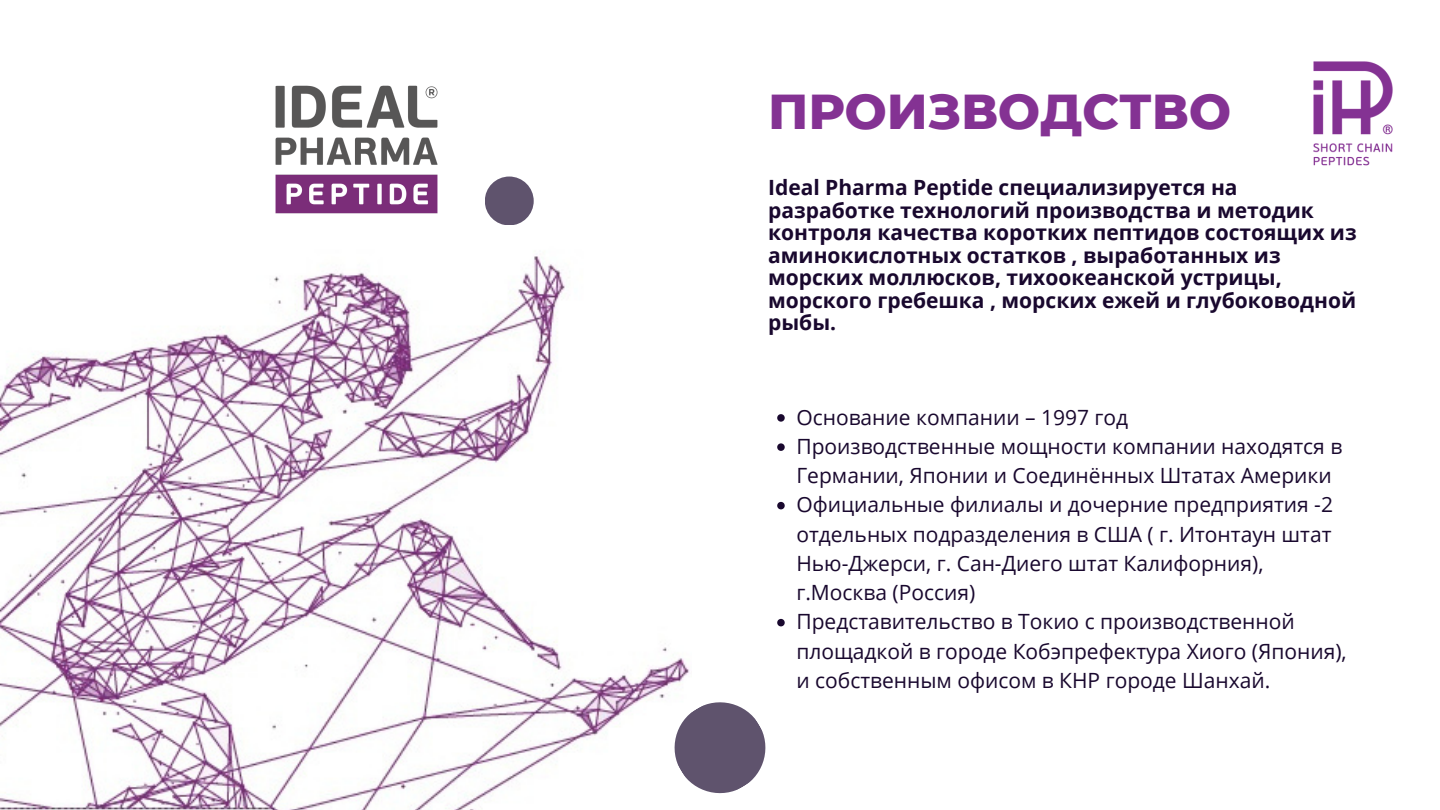
<style>
.page{position:relative;width:1440px;height:810px;background:#fff}
.page>*{position:absolute;margin:0;border:0;box-sizing:border-box;transform-origin:0 0}
.t1{font:800 50px "Montserrat";color:#843293}
.t2{font:21px/29.2px "Open Sans";color:#19082e}
.t3{font:700 21px/22.5px "Open Sans";color:#19082e}
</style>
<div class="page">
<img style="left:0;top:206px;width:690px;height:604px">
<div style="left:485px;top:177px;width:49px;height:48px;background:#5f536d;border-radius:50%"></div>
<svg style="left:668px;top:696px;width:98px;height:104px"></svg>
<img style="left:1313px;top:61px;width:80px;height:105px">
<img style="left:228px;top:85px;width:257px;height:193px">
<svg style="left:777px;top:414px;width:8px;height:8px"></svg>
<svg style="left:777px;top:443px;width:8px;height:8px"></svg>
<svg style="left:777px;top:502px;width:8px;height:7px"></svg>
<svg style="left:777px;top:619px;width:8px;height:7px"></svg>
<p class="t1" style="left:768px;top:80px;width:464px">ПРОИЗВОДСТВО</p>
<p class="t3" style="left:768px;top:176px;width:590px">Ideal Pharma Peptide специализируется на разработке технологий производства и методик контроля качества коротких пептидов состоящих из аминокислотных остатков , выработанных из морских моллюсков, тихоокеанской устрицы, морского гребешка , морских ежей и глубоководной рыбы.</p>
<p class="t2" style="left:796px;top:402px;width:333px">Основание компании – 1997 год</p>
<p class="t2" style="left:796px;top:431px;width:547px">Производственные мощности компании находятся в<br>Германии, Японии и Соединённых Штатах Америки</p>
<p class="t2" style="left:796px;top:490px;width:538px">Официальные филиалы и дочерние предприятия -2 отдельных подразделения в США ( г. Итонтаун штат Нью-Джерси, г. Сан-Диего штат Калифорния), г.Москва (Россия)</p>
<p class="t2" style="left:796px;top:607px;width:552px">Представительство в Токио с производственной площадкой в городе Кобэпрефектура Хиого (Япония), и собственным офисом в КНР городе Шанхай.</p>
</div>
